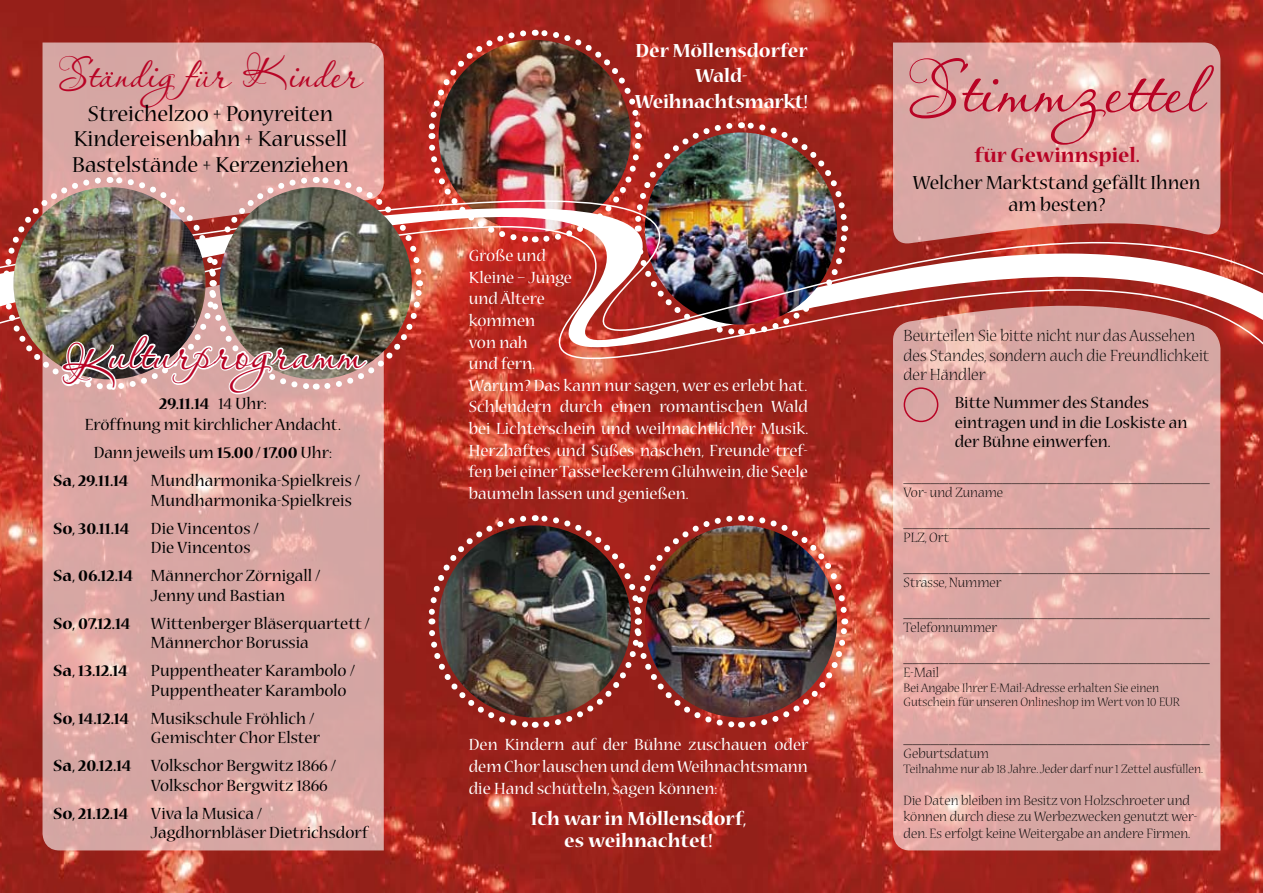
<style>
.page{position:relative;width:1263px;height:893px;background:#fff}
.page>*{position:absolute;margin:0;border:0;box-sizing:border-box;transform-origin:0 0}
.t1{font:67.5px "Aquarelle";color:#b80325}
.t2{font:46.5px "Aquarelle";color:#b80325}
.t3{font:39px "Aquarelle";color:#b80325}
.t4{font:24px/25.5px "Nueva Std";color:#000;text-align:center}
.t5{font:700 22.5px "Nueva Std";color:#b80325}
.t6{font:700 21px/25.5px "Nueva Std";color:#fff;text-align:center}
.t7{font:21px/22.5px "Nueva Std";color:#000;text-align:center}
.t8{font:18px/19.5px "Nueva Std";color:#000}
.t9{font:18px/21.6px "Nueva Std";color:#fff}
.t10{font:300 18px/19.5px "Nueva Std";color:#000}
.t11{font:700 18px "Nueva Std";color:#000}
.t12{font:300 15px/16.5px "Nueva Std";color:#000}
.t13{font:300 13.5px/13.5px "Nueva Std";color:#000}
.s1{font-weight:700}
</style>
<div class="page">
<img style="left:0;top:0;width:1263px;height:893px">
<svg style="left:893px;top:43px;width:327px;height:67px;fill:#dea7a4"></svg>
<svg style="left:893px;top:468px;width:327px;height:382px;fill:#d9a7a3"></svg>
<svg style="left:43px;top:488px;width:341px;height:362px;fill:#d7a6a3"></svg>
<img style="left:425px;top:512px;width:425px;height:219px">
<img style="left:645px;top:525px;width:192px;height:193px;border-radius:50%">
<svg style="left:850px;top:110px;width:413px;height:352px"></svg>
<img style="left:0;top:27px;width:850px;height:461px">
<div style="left:904px;top:387px;width:34px;height:35px;border:2px solid #b80325;border-radius:50%"></div>
<h3 class="t3" style="left:58px;top:50px;width:306px">Standig für Kinder</h3>
<h3 class="t4" style="left:72px;top:102px;width:278px">Streichelzoo + Ponyreiten<br>Kindereisenbahn + Karussell<br>Bastelstände + Kerzenziehen</h3>
<h2 class="t2" style="left:61px;top:325px;width:305px">Kulturprogramm</h2>
<p class="t8" style="left:85px;top:395px;width:258px;line-height:20.2px;text-align:center"><span class="s1">29.11.14</span> 14 Uhr:<br>Eröffnung mit kirchlicher Andacht.</p>
<p class="t8" style="left:53px;top:440px;width:308px;line-height:28px;text-indent:41px">Dann jeweils um <span class="s1">15.00</span>/<span class="s1">17.00</span> Uhr:<br><span class="s1">Sa, 29.11.14</span> Mundharmonika-Spielkreis /</p>
<p class="t8" style="left:53px;top:487px;width:300px;line-height:28px;text-indent:98px">Mundharmonika-Spielkreis<br><span class="s1">So, 30.11.14</span> Die Vincentos /</p>
<p class="t8" style="left:53px;top:535px;width:269px;line-height:28px;text-indent:98px">Die Vincentos<br><span class="s1">Sa, 06.12.14</span> Männerchor Zörnigall /</p>
<p class="t8" style="left:53px;top:582px;width:318px;line-height:28px;text-indent:98px">Jenny und Bastian<br><span class="s1">So, 07.12.14</span> Wittenberger Bläserquartett /</p>
<p class="t8" style="left:151px;top:634px;width:159px">Männerchor Borussia</p>
<p class="t11" style="left:53px;top:663px;width:76px">Sa, 13.12.14</p>
<p class="t8" style="left:151px;top:662px;width:205px">Puppentheater Karambolo /<br>Puppentheater Karambolo</p>
<p class="t8" style="left:151px;top:710px;width:170px;text-indent:-98px"><span class="s1">So, 14.12.14</span> Musikschule Fröhlich /<br>Gemischter Chor Elster</p>
<p class="t8" style="left:151px;top:757px;width:186px;text-indent:-98px"><span class="s1">Sa, 20.12.14</span> Volkschor Bergwitz 1866 /<br>Volkschor Bergwitz 1866</p>
<p class="t8" style="left:151px;top:805px;width:219px;text-indent:-98px"><span class="s1">So, 21.12.14</span> Viva la Musica /<br>Jagdhornbläser Dietrichsdorf</p>
<p class="t6" style="left:635px;top:39px;width:174px">Der Möllensdorfer<br>Wald-<br>Weihnachtsmarkt!</p>
<p class="t9" style="left:469px;top:246px;width:341px">Große und<br>Kleine – Junge<br>und Ältere<br>kommen<br>von nah<br>und fern.<br>Warum? Das kann nur sagen, wer es erlebt hat.<br>Schlendern durch einen romantischen Wald bei Lichterschein und weihnachtlicher Musik.<br>Herzhaftes und Süßes naschen, Freunde tref&shy;fen bei einer Tasse leckerem Glühwein, die Seele baumeln lassen und genießen.</p>
<p class="t9" style="left:469px;top:735px;width:341px;text-align:justify">Den Kindern auf der Bühne zuschauen oder dem Chor lauschen und dem Weihnachtsmann die Hand schütteln, sagen können:</p>
<p class="t6" style="left:531px;top:808px;width:217px;line-height:22.5px">Ich war in Möllensdorf, es weihnachtet!</p>
<h1 class="t1" style="left:908px;top:49px;width:298px">Stimmzettel</h1>
<p class="t5" style="left:974px;top:144px;width:167px">für Gewinnspiel.</p>
<p class="t7" style="left:913px;top:172px;width:289px">Welcher Marktstand gefällt Ihnen am besten?</p>
<p class="t10" style="left:904px;top:327px;width:307px">Beurteilen Sie bitte nicht nur das Aussehen des Standes, sondern auch die Freundlichkeit der Händler</p>
<p class="t8" style="left:955px;top:394px;width:234px">Bitte Nummer des Standes eintragen und in die Loskiste an der Bühne einwerfen.</p>
<p class="t10" style="left:904px;top:468px;width:307px">__________________________________</p>
<p class="t12" style="left:904px;top:485px;width:101px">Vor- und Zuname</p>
<p class="t10" style="left:904px;top:513px;width:307px">__________________________________</p>
<p class="t12" style="left:904px;top:530px;width:47px">PLZ, Ort</p>
<p class="t10" style="left:904px;top:558px;width:307px">__________________________________</p>
<p class="t12" style="left:904px;top:575px;width:99px">Strasse, Nummer</p>
<p class="t10" style="left:904px;top:603px;width:307px">__________________________________</p>
<p class="t12" style="left:904px;top:620px;width:95px">Telefonnummer</p>
<p class="t10" style="left:904px;top:648px;width:307px">__________________________________</p>
<p class="t12" style="left:904px;top:665px;width:37px">E-Mail</p>
<p class="t13" style="left:904px;top:682px;width:278px">Bei Angabe Ihrer E-Mail-Adresse erhalten Sie einen<br>Gutschein für unseren Onlineshop im Wert von 10 EUR</p>
<p class="t10" style="left:904px;top:729px;width:307px">__________________________________</p>
<p class="t12" style="left:904px;top:746px;width:87px">Geburtsdatum</p>
<p class="t13" style="left:904px;top:763px;width:301px">Teilnahme nur ab 18 Jahre. Jeder darf nur 1 Zettel ausfüllen.</p>
<p class="t12" style="left:904px;top:793px;width:295px">Die Daten bleiben im Besitz von Holzschroeter und können durch diese zu Werbezwecken genutzt wer&shy;den. Es erfolgt keine Weitergabe an andere Firmen.</p>
</div>
